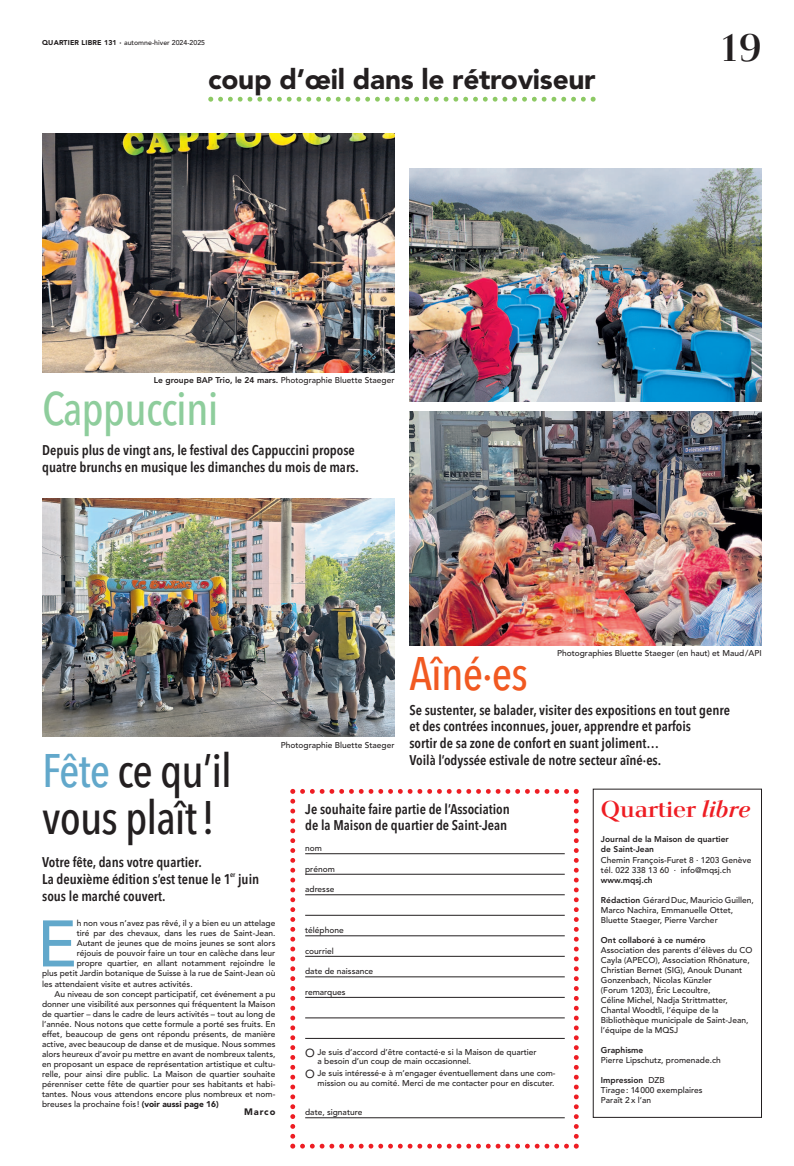
<style>
.page{position:relative;width:794px;height:1166px;background:#fff}
.page>*{position:absolute;margin:0;border:0;box-sizing:border-box;transform-origin:0 0}
.t1{font:500 65.01px "Avenir";color:#62a8cb}
.t2{font:500 46.64px/46.6px "Avenir Next Condensed";letter-spacing:-.02em;color:#231f20}
.t3{font:500 46.64px "Avenir Next Condensed";letter-spacing:-.02em;color:#8ecd9c}
.t4{font:500 46.64px "Avenir Next Condensed";letter-spacing:-.02em;color:#f15921}
.t5{font:37.27px "JA10";color:#231f20}
.t6{font:900 28px "Avenir";letter-spacing:-.01em;color:#231f20}
.t7{font:22.4px "JA10";letter-spacing:.025em;color:#ee1d23}
.t8{font:600 14px/16.8px "Avenir Next Condensed";color:#231f20}
.t9{font:900 9.36px "Avenir";letter-spacing:.1em;color:#231f20}
.t10{font:500 8.4px/10.1px "Avenir";color:#231f20}
.t11{font:800 8.4px/10.1px "Avenir";color:#231f20}
.t12{font:500 7px "Avenir";color:#231f20}
.t13{font:600 7px "Avenir Next Condensed";color:#231f20}
.s1{font-weight:900}
.s2{font-weight:800}
.s3{color:#62a8cb}
.s4{font-style:italic}
.s5{font-weight:400;font-size:11.64px}
</style>
<div class="page">
<svg style="left:208px;top:97px;width:387px;height:5px"></svg>
<div style="left:593px;top:789px;width:168px;height:328px;border:1px solid #231f20"></div>
<svg style="left:290px;top:789px;width:289px;height:359px"></svg>
<hr style="left:305px;top:853px;width:260px;height:1px;background:#231f20">
<hr style="left:305px;top:874px;width:260px;height:1px;background:#231f20">
<hr style="left:305px;top:894px;width:260px;height:1px;background:#231f20">
<hr style="left:305px;top:915px;width:260px;height:1px;background:#231f20">
<hr style="left:305px;top:935px;width:260px;height:1px;background:#231f20">
<hr style="left:305px;top:956px;width:260px;height:1px;background:#231f20">
<hr style="left:305px;top:976px;width:260px;height:1px;background:#231f20">
<hr style="left:305px;top:997px;width:260px;height:1px;background:#231f20">
<hr style="left:305px;top:1017px;width:260px;height:1px;background:#231f20">
<hr style="left:305px;top:1038px;width:260px;height:1px;background:#231f20">
<hr style="left:305px;top:1117px;width:260px;height:1px;background:#231f20">
<img style="left:409px;top:412px;width:352px;height:233px">
<img style="left:42px;top:499px;width:352px;height:238px">
<img style="left:409px;top:169px;width:352px;height:233px">
<img style="left:42px;top:134px;width:352px;height:238px">
<p class="t12" style="left:42px;top:39px;width:164px"><span class="s1">QUARTIER LIBRE 131 ·</span> automne-hiver 2024-2025</p>
<h3 class="t5" style="left:718px;top:32px;width:45px">19</h3>
<h3 class="t6" style="left:208px;top:68px;width:389px">coup d’œil dans le rétroviseur</h3>
<p class="t10" style="left:154px;top:376px;width:242px"><span class="s2">Le groupe BAP Trio, le 24 mars.</span> Photographie Bluette Staeger</p>
<h2 class="t3" style="left:42px;top:390px;width:178px">Cappuccini</h2>
<h3 class="t8" style="left:42px;top:443px;width:318px">Depuis plus de vingt ans, le festival des Cappuccini propose quatre brunchs en musique les dimanches du mois de mars.</h3>
<p class="t10" style="left:557px;top:649px;width:206px">Photographies Bluette Staeger (en haut) et Maud /API</p>
<h2 class="t4" style="left:409px;top:655px;width:120px">Aîné·es</h2>
<h3 class="t8" style="left:409px;top:703px;width:322px">Se sustenter, se balader, visiter des expositions en tout genre et des contrées inconnues, jouer, apprendre et parfois<br>sortir de sa zone de confort en suant joliment…<br>Voilà l’odyssée estivale de notre secteur aîné·es.</h3>
<p class="t10" style="left:281px;top:740px;width:115px">Photographie Bluette Staeger</p>
<h2 class="t2" style="left:42px;top:752px;width:191px"><span class="s3">Fête</span> ce qu’il vous plaît !</h2>
<h3 class="t8" style="left:42px;top:855px;width:190px">Votre fête, dans votre quartier.<br>La deuxième édition s’est tenue le 1</h3>
<h3 class="t7" style="left:601px;top:799px;width:150px">Quartier <span class="s4">libre</span></h3>
<p class="t11" style="left:601px;top:835px;width:129px">Journal de la Maison de quartier de Saint-Jean</p>
<p class="t10" style="left:601px;top:855px;width:152px">Chemin François-Furet 8 · 1203 Genève tél. 022 338 13 60 · info@mqsj.ch</p>
<p class="t11" style="left:601px;top:875px;width:53px">www.mqsj.ch</p>
<p class="t10" style="left:601px;top:895px;width:154px"><span class="s2">Rédaction</span> Gérard Duc, Mauricio Guillen,<br>Marco Nachira, Emmanuelle Ottet,<br>Bluette Staeger, Pierre Varcher</p>
<p class="t11" style="left:601px;top:935px;width:106px">Ont collaboré à ce numéro</p>
<p class="t10" style="left:601px;top:945px;width:153px">Association des parents d’élèves du CO Cayla (APECO), Association Rhônature, Christian Bernet (SIG), Anouk Dunant Gonzenbach, Nicolas Künzler<br>(Forum 1203), Éric Lecoultre,<br>Céline Michel, Nadja Strittmatter, Chantal Woodtli, l’équipe de la Bibliothèque municipale de Saint-Jean, l’équipe de la MQSJ</p>
<p class="t11" style="left:601px;top:1046px;width:44px">Graphisme</p>
<p class="t10" style="left:601px;top:1056px;width:121px">Pierre Lipschutz, promenade.ch</p>
<p class="t10" style="left:601px;top:1076px;width:103px"><span class="s2">Impression</span> DZB<br>Tirage : 14 000 exemplaires<br>Paraît 2 x l’an</p>
<h3 class="t8" style="left:305px;top:802px;width:206px">Je souhaite faire partie de l’Association de la Maison de quartier de Saint-Jean</h3>
<p class="t10" style="left:305px;top:844px;width:18px">nom</p>
<p class="t10" style="left:305px;top:864px;width:31px">prénom</p>
<p class="t10" style="left:305px;top:885px;width:31px">adresse</p>
<p class="t10" style="left:305px;top:926px;width:40px">téléphone</p>
<p class="t10" style="left:305px;top:946px;width:30px">courriel</p>
<p class="t10" style="left:305px;top:967px;width:69px">date de naissance</p>
<p class="t10" style="left:305px;top:987px;width:42px">remarques</p>
<p class="t13" style="left:230px;top:872px;width:7px">er</p>
<h3 class="t8" style="left:238px;top:872px;width:23px">juin</h3>
<h3 class="t8" style="left:42px;top:889px;width:125px">sous le marché couvert.</h3>
<h1 class="t1" style="left:37px;top:917px;width:41px">E</h1>
<p class="t10" style="left:77px;top:919px;width:200px">h non vous n’avez pas rêvé, il y a bien eu un attelage</p>
<p class="t10" style="left:77px;top:929px;width:200px">tiré par des chevaux, dans les rues de Saint-Jean.</p>
<p class="t10" style="left:77px;top:939px;width:200px">Autant de jeunes que de moins jeunes se sont alors</p>
<p class="t10" style="left:77px;top:949px;width:200px">réjouis de pouvoir faire un tour en calèche dans leur</p>
<p class="t10" style="left:77px;top:959px;width:200px">propre quartier, en allant notamment rejoindre le</p>
<p class="t10" style="left:42px;top:969px;width:235px">plus petit Jardin botanique de Suisse à la rue de Saint-Jean où</p>
<p class="t10" style="left:42px;top:979px;width:152px">les attendaient visite et autres activités.</p>
<p class="t10" style="left:55px;top:989px;width:222px">Au niveau de son concept participatif, cet événement a pu</p>
<p class="t10" style="left:42px;top:999px;width:235px">donner une visibilité aux personnes qui fréquentent la Maison</p>
<p class="t10" style="left:42px;top:1009px;width:235px">de quartier – dans le cadre de leurs activités – tout au long de</p>
<p class="t10" style="left:42px;top:1019px;width:235px">l’année. Nous notons que cette formule a porté ses fruits. En</p>
<p class="t10" style="left:42px;top:1029px;width:235px">effet, beaucoup de gens ont répondu présents, de manière</p>
<p class="t10" style="left:42px;top:1039px;width:235px">active, avec beaucoup de danse et de musique. Nous sommes</p>
<p class="t10" style="left:42px;top:1049px;width:235px">alors heureux d’avoir pu mettre en avant de nombreux talents,</p>
<p class="t10" style="left:42px;top:1059px;width:235px">en proposant un espace de représentation artistique et cultu-</p>
<p class="t10" style="left:42px;top:1069px;width:235px">relle, pour ainsi dire public. La Maison de quartier souhaite</p>
<p class="t10" style="left:42px;top:1079px;width:235px">pérenniser cette fête de quartier pour ses habitants et habi-</p>
<p class="t10" style="left:42px;top:1089px;width:235px">tantes. Nous vous attendons encore plus nombreux et nom-</p>
<p class="t10" style="left:42px;top:1099px;width:178px">breuses la prochaine fois ! <span class="s1">(voir aussi page 16)</span></p>
<p class="t9" style="left:244px;top:1108px;width:33px">Marco</p>
<p class="t10" style="left:317px;top:1048px;width:221px;line-height:9.4px;text-indent:-12px"><span class="s5">O</span> Je suis d’accord d’être contacté·e si la Maison de quartier a besoin d’un coup de main occasionnel.</p>
<p class="t10" style="left:305px;top:1069px;width:252px;line-height:9.4px;text-align:right"><span class="s5">O</span> Je suis intéressé·e à m’engager éventuellement dans une com - mis sion ou au comité. Merci de me contacter pour en discuter.</p>
<p class="t10" style="left:305px;top:1108px;width:59px">date, signature</p>
</div>
